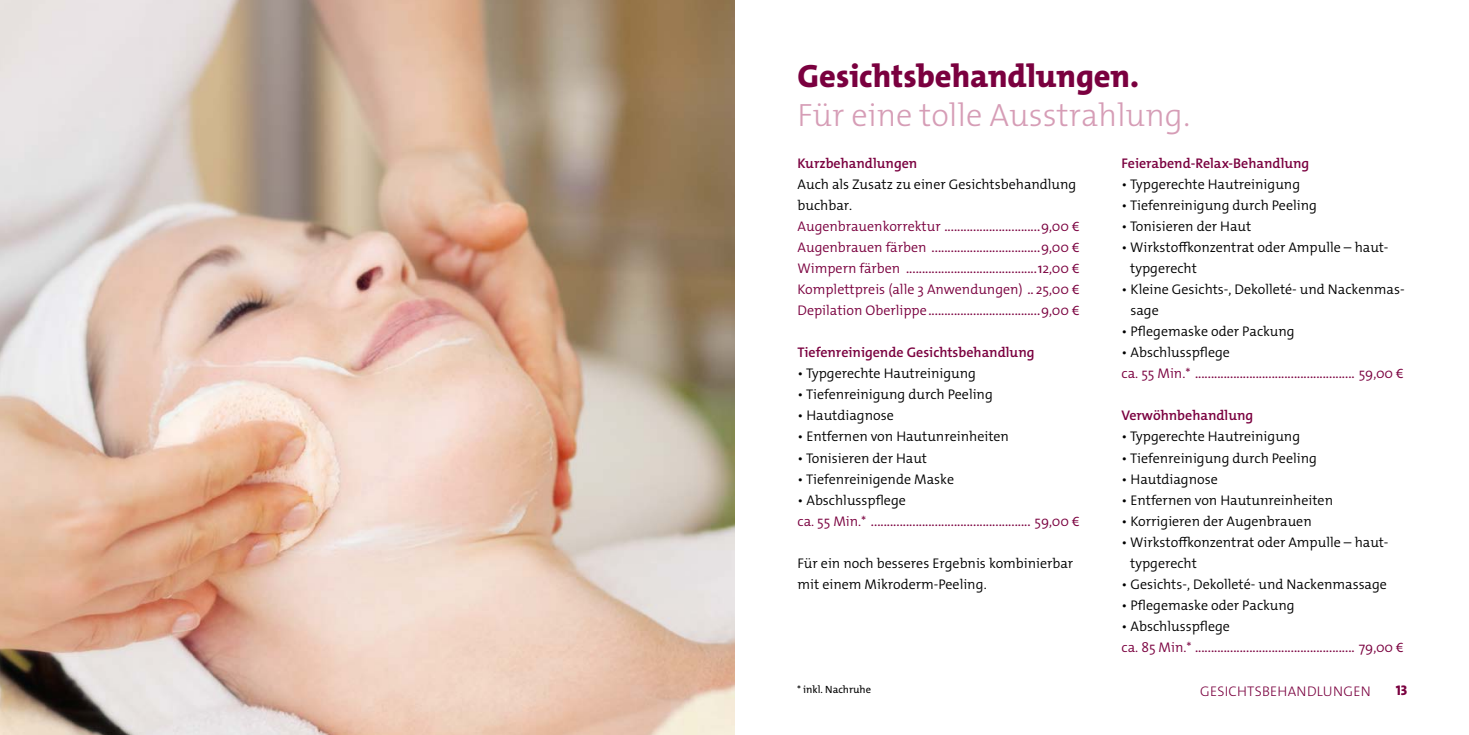
<style>
.page{position:relative;width:1469px;height:735px;background:#fff}
.page>*{position:absolute;margin:0;border:0;box-sizing:border-box;transform-origin:0 0}
.t1{font:300 32.38px "The Mix Os F";color:#d69db6}
.t2{font:800 32.38px "The Mix Os F";color:#7a003f}
.t3{font:300 14px/21px "The Mix Os F";color:#000}
.t4{font:14px/21px "The Mix Os F";color:#7a003f}
.t5{font:600 14px "The Mix Os F";color:#7a003f}
.t6{font:300 14px "The Mix Os F";letter-spacing:.02em;color:#7a003f}
.t7{font:800 14px "The Mix Os F";color:#7a003f}
.t8{font:10.5px "The Mix Os F";color:#000}
.s1{font-weight:300;color:#000}
.s2{font-weight:300}
.s3{font-family:"Myriad Pro"}
</style>
<div class="page">
<img style="left:0;top:0;width:734px;height:734px">
<h1 class="t2" style="left:797px;top:55px;width:343px">Gesichtsbehandlungen.</h1>
<h1 class="t1" style="left:797px;top:94px;width:394px">Für eine tolle Ausstrahlung.</h1>
<p class="t5" style="left:797px;top:154px;width:121px">Kurzbehandlungen</p>
<p class="t4" style="left:797px;top:174px;width:283px"><span class="s1">Auch als Zusatz zu einer Gesichtsbehandlung buchbar.<br></span><span class="s2">Augenbrauenkorrektur</span> ..............................<span class="s2">9,00</span> <span class="s3">€ </span><span class="s2">Augenbrauen färben</span> ..................................<span class="s2">9,00</span> <span class="s3">€ </span><span class="s2">Wimpern färben</span> .........................................1<span class="s2">2,00</span> <span class="s3">€ </span><span class="s2">Komplettpreis (alle 3 Anwendungen)</span> .. <span class="s2">25,00</span> <span class="s3">€ </span><span class="s2">Depilation Oberlippe</span>...................................<span class="s2">9,00</span> <span class="s3">€</span></p>
<p class="t5" style="left:797px;top:343px;width:238px">Tiefenreinigende Gesichtsbehandlung</p>
<p class="t3" style="left:797px;top:363px;width:180px">• Typgerechte Hautreinigung</p>
<p class="t3" style="left:797px;top:384px;width:197px">• Tiefenreinigung durch Peeling</p>
<p class="t3" style="left:797px;top:405px;width:98px">• Hautdiagnose</p>
<p class="t3" style="left:797px;top:426px;width:213px">• Entfernen von Hautunreinheiten</p>
<p class="t3" style="left:797px;top:447px;width:131px">• Tonisieren der Haut</p>
<p class="t3" style="left:797px;top:468px;width:158px">• Tiefenreinigende Maske</p>
<p class="t4" style="left:797px;top:489px;width:283px"><span class="s1">• Abschlusspflege<br></span><span class="s2">ca. 55 Min.*</span> .................................................. <span class="s2">59,00</span> <span class="s3">€</span></p>
<p class="t3" style="left:797px;top:552px;width:277px">Für ein noch besseres Ergebnis kombinierbar mit einem Mikroderm-Peeling.</p>
<p class="t5" style="left:1121px;top:154px;width:189px">Feierabend-Relax-Behandlung</p>
<p class="t3" style="left:1121px;top:174px;width:180px">• Typgerechte Hautreinigung</p>
<p class="t3" style="left:1121px;top:195px;width:197px">• Tiefenreinigung durch Peeling</p>
<p class="t3" style="left:1121px;top:216px;width:131px">• Tonisieren der Haut</p>
<p class="t3" style="left:1130px;top:237px;width:260px;text-indent:-9px">• Wirkstoffkonzentrat oder Ampulle – haut&shy;typgerecht</p>
<p class="t3" style="left:1130px;top:279px;width:276px;text-indent:-9px">• Kleine Gesichts-, Dekolleté- und Nackenmas&shy;sage</p>
<p class="t3" style="left:1121px;top:321px;width:175px">• Pflegemaske oder Packung</p>
<p class="t4" style="left:1121px;top:342px;width:283px"><span class="s1">• Abschlusspflege<br></span><span class="s2">ca. 55 Min.*</span> .................................................. <span class="s2">59,00</span> <span class="s3">€</span></p>
<p class="t5" style="left:1121px;top:406px;width:133px">Verwöhnbehandlung</p>
<p class="t3" style="left:1121px;top:426px;width:180px">• Typgerechte Hautreinigung</p>
<p class="t3" style="left:1121px;top:447px;width:197px">• Tiefenreinigung durch Peeling</p>
<p class="t3" style="left:1121px;top:468px;width:98px">• Hautdiagnose</p>
<p class="t3" style="left:1121px;top:489px;width:213px">• Entfernen von Hautunreinheiten</p>
<p class="t3" style="left:1121px;top:510px;width:192px">• Korrigieren der Augenbrauen</p>
<p class="t3" style="left:1130px;top:531px;width:260px;text-indent:-9px">• Wirkstoffkonzentrat oder Ampulle – haut&shy;typgerecht</p>
<p class="t3" style="left:1121px;top:573px;width:267px">• Gesichts-, Dekolleté- und Nackenmassage</p>
<p class="t3" style="left:1121px;top:594px;width:175px">• Pflegemaske oder Packung</p>
<p class="t4" style="left:1121px;top:615px;width:283px"><span class="s1">• Abschlusspflege<br></span><span class="s2">ca. 85 Min.*</span> .................................................. <span class="s2">79,00</span> <span class="s3">€</span></p>
<p class="t8" style="left:797px;top:682px;width:76px">* inkl. Nachruhe</p>
<p class="t6" style="left:1200px;top:681px;width:172px">GESICHTSBEHANDLUNGEN</p>
<p class="t7" style="left:1395px;top:681px;width:13px">13</p>
</div>
